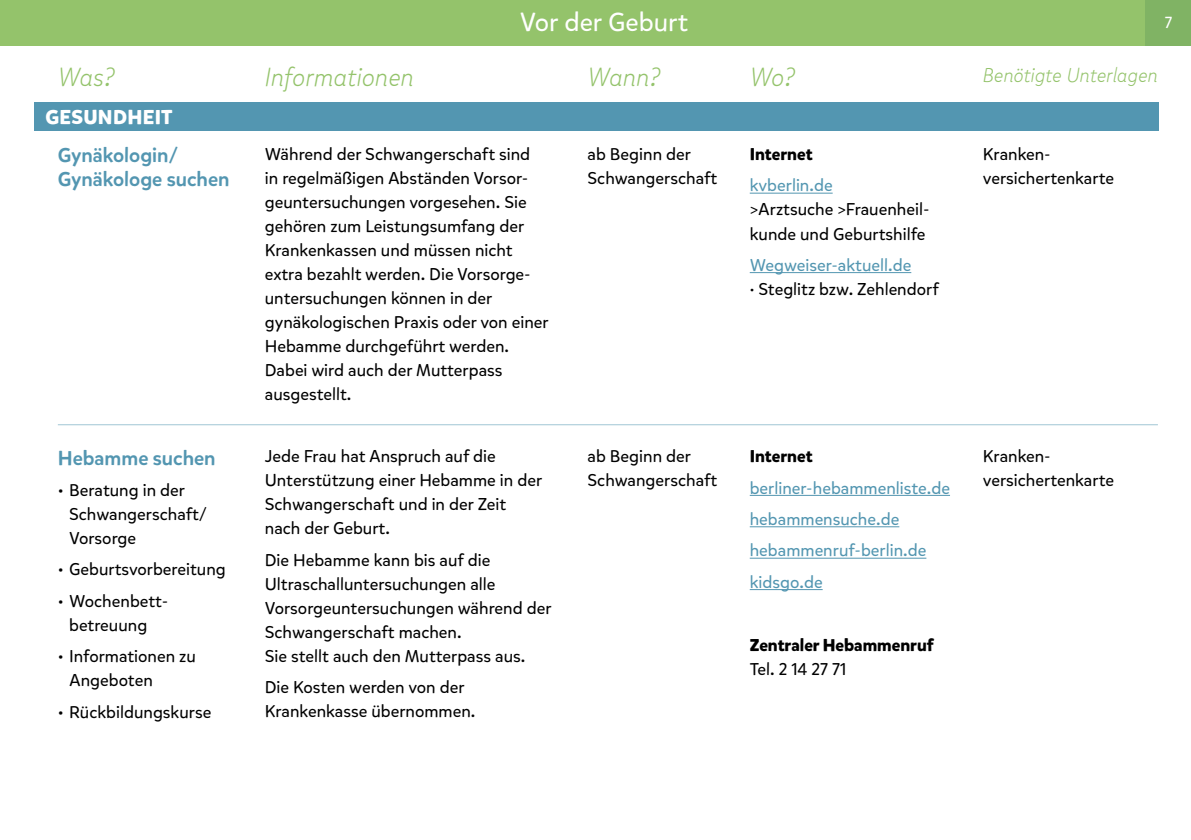
<style>
.page{position:relative;width:1191px;height:840px;background:#fff}
.page>*{position:absolute;margin:0;border:0;box-sizing:border-box;transform-origin:0 0}
.t1{font:italic 300 26px "Mikado";color:#94c36b}
.t2{font:26px "Mikado";color:#fff}
.t3{font:500 20px/24px "Mikado";color:#5396b1}
.t4{font:italic 300 20px "Mikado";color:#94c36b}
.t5{font:700 20px "Mikado";letter-spacing:.015em;color:#fff}
.t6{font:17px/24px "Mikado";color:#000}
.t7{font:17px/31.4px "Mikado";color:#5396b1}
.t8{font:700 17px "Mikado";color:#000}
.t9{font:16px "Mikado";color:#fff}
</style>
<div class="page">
<div style="left:0;top:0;width:1191px;height:45px;background:#94c36b"></div>
<div style="left:34px;top:102px;width:1124px;height:28px;background:#5396b1"></div>
<hr style="left:749px;top:193px;width:83px;height:1px;background:#5396b1">
<hr style="left:749px;top:272px;width:162px;height:1px;background:#5396b1">
<hr style="left:749px;top:494px;width:201px;height:1px;background:#5396b1">
<hr style="left:749px;top:526px;width:150px;height:1px;background:#5396b1">
<hr style="left:749px;top:557px;width:177px;height:1px;background:#5396b1">
<hr style="left:749px;top:589px;width:73px;height:1px;background:#5396b1">
<hr style="left:58px;top:424px;width:1099px;height:1px;background:#5396b1">
<div style="left:1145px;top:0;width:46px;height:45px;background:#80b364"></div>
<h1 class="t2" style="left:520px;top:6px;width:170px">Vor der Geburt</h1>
<p class="t9" style="left:1164px;top:12px;width:9px">7</p>
<h1 class="t1" style="left:58px;top:62px;width:59px">Was?</h1>
<h1 class="t1" style="left:265px;top:62px;width:151px">Informationen</h1>
<h1 class="t1" style="left:587px;top:62px;width:75px">Wann?</h1>
<h1 class="t1" style="left:749px;top:62px;width:47px">Wo?</h1>
<p class="t4" style="left:983px;top:63px;width:177px">Benötigte Unterlagen</p>
<p class="t5" style="left:45px;top:104px;width:129px">GESUNDHEIT</p>
<p class="t3" style="left:58px;top:144px;width:173px">Gynäkologin/<br>Gynäkologe suchen</p>
<p class="t6" style="left:265px;top:142px;width:285px">Während der Schwangerschaft sind<br>in regelmäßigen Abständen Vorsor&shy;geuntersuchungen vorgesehen. Sie gehören zum Leistungsumfang der<br>Krankenkassen und müssen nicht extra bezahlt werden. Die Vorsorge&shy;untersuchungen können in der gynäkologischen Praxis oder von einer<br>Hebamme durchgeführt werden.<br>Dabei wird auch der Mutterpass ausgestellt.</p>
<p class="t6" style="left:983px;top:142px;width:133px">Kranken&shy;versichertenkarte</p>
<p class="t6" style="left:587px;top:142px;width:131px">ab Beginn der<br>Schwangerschaft</p>
<p class="t8" style="left:749px;top:143px;width:64px">Internet</p>
<p class="t7" style="left:749px;top:170px;width:84px">kvberlin.de</p>
<p class="t6" style="left:749px;top:198px;width:181px">&gt;Arztsuche &gt;Frauenheil&shy;kunde und Geburtshilfe</p>
<p class="t7" style="left:749px;top:249px;width:163px">Wegweiser-aktuell.de</p>
<p class="t6" style="left:749px;top:277px;width:191px">· Steglitz bzw. Zehlendorf</p>
<p class="t3" style="left:58px;top:445px;width:159px">Hebamme suchen</p>
<p class="t6" style="left:69px;top:478px;width:139px;text-indent:-11px">• Beratung in der<br>Schwangerschaft/<br>Vorsorge</p>
<p class="t6" style="left:58px;top:557px;width:169px">• Geburtsvorbereitung</p>
<p class="t6" style="left:58px;top:589px;width:112px;text-align:center">• Wochenbett&shy;betreuung</p>
<p class="t6" style="left:69px;top:644px;width:128px;text-indent:-11px">• Informationen zu<br>Angeboten</p>
<p class="t6" style="left:58px;top:699px;width:155px">• Rückbildungskurse</p>
<p class="t6" style="left:265px;top:444px;width:279px">Jede Frau hat Anspruch auf die<br>Unterstützung einer Hebamme in der<br>Schwangerschaft und in der Zeit nach der Geburt.</p>
<p class="t6" style="left:265px;top:548px;width:288px">Die Hebamme kann bis auf die<br>Ultraschalluntersuchungen alle<br>Vorsorgeuntersuchungen während der<br>Schwangerschaft machen.<br>Sie stellt auch den Mutterpass aus.</p>
<p class="t6" style="left:265px;top:675px;width:212px">Die Kosten werden von der<br>Krankenkasse übernommen.</p>
<p class="t6" style="left:587px;top:444px;width:131px">ab Beginn der<br>Schwangerschaft</p>
<p class="t8" style="left:749px;top:445px;width:64px">Internet</p>
<p class="t7" style="left:749px;top:472px;width:202px">berliner-hebammenliste.de hebammensuche.de hebammenruf-berlin.de kidsgo.de</p>
<p class="t8" style="left:749px;top:633px;width:185px">Zentraler Hebammenruf</p>
<p class="t6" style="left:749px;top:656px;width:98px">Tel. 2 14 27 71</p>
<p class="t6" style="left:983px;top:444px;width:133px">Kranken&shy;versichertenkarte</p>
</div>
